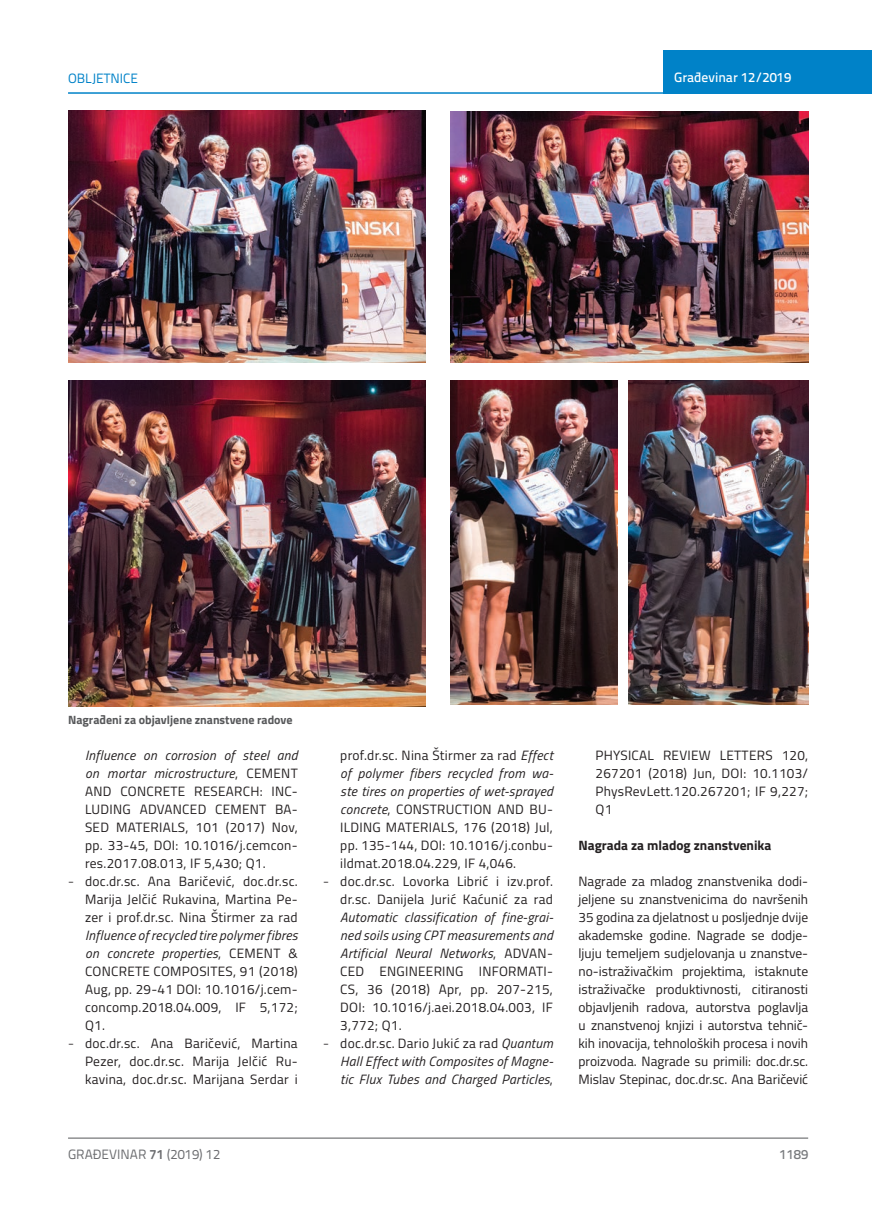
<style>
.page{position:relative;width:872px;height:1212px;background:#fff}
.page>*{position:absolute;margin:0;border:0;box-sizing:border-box;transform-origin:0 0}
.t1{font:13.5px/18px "Titillium";letter-spacing:.02em;color:#231f20;text-align:justify}
.t2{font:italic 13.5px/18px "Titillium";letter-spacing:.02em;color:#231f20;text-align:justify}
.t3{font:700 13.5px "Titillium";color:#231f20}
.t4{font:13.5px "Titillium Text 22 L";color:#6c6d70}
.t5{font:500 13.5px "Titillium Text 22 L";color:#fff}
.t6{font:13.5px "Titillium Text 22 L";color:#0082c8}
.t7{font:500 13.5px "Titillium Text 22 L";color:#787a7d}
.t8{font:700 12px "Titillium";color:#57585a}
.s1{font-style:italic}
.s2{font-family:"Titillium Text 22 L";font-weight:300}
.s3{font-family:"Titillium Text 22 L";font-weight:300;font-style:normal}
.s4{font-style:normal}
.s5{font-weight:700}
</style>
<div class="page">
<div style="left:663px;top:50px;width:209px;height:44px;background:#0082c8"></div>
<hr style="left:68px;top:92px;width:804px;height:2px;background:#0082c8">
<hr style="left:68px;top:1138px;width:740px;height:1px;background:#57585a">
<img style="left:451px;top:112px;width:357px;height:250px">
<img style="left:68px;top:110px;width:357px;height:252px">
<img style="left:68px;top:380px;width:357px;height:326px">
<img style="left:451px;top:380px;width:166px;height:325px">
<img style="left:628px;top:380px;width:180px;height:325px">
<p class="t6" style="left:68px;top:68px;width:72px">OBLJETNICE</p>
<p class="t5" style="left:674px;top:67px;width:118px">Građevinar 12/2019</p>
<p class="t8" style="left:68px;top:711px;width:226px">Nagrađeni za objavljene znanstvene radove</p>
<p class="t1" style="left:85px;top:746px;width:214px"><span class="s1">Influence on corrosion of steel and on mortar microstructure</span>, CEMENT AND CONCRETE RESEARCH: INC-LUDING ADVANCED CEMENT BA-SED MATERIALS, 101 (2017) Nov, pp. 33-45, DOI: 10.1016/j.cemcon&shy;res.2017.08.013, IF 5,430; Q1.</p>
<p class="t1" style="left:85px;top:872px;width:214px;text-indent:-17px"><span class="s2">-</span> doc.dr.sc. Ana Baričević, doc.dr.sc.<br>Marija Jelčić Rukavina, Martina Pe&shy;zer i prof.dr.sc. Nina Štirmer za rad</p>
<p class="t1" style="left:85px;top:926px;width:214px"><span class="s1">Influence of recycled tire polymer fibres on concrete properties</span>, CEMENT &amp; CONCRETE COMPOSITES, 91 (2018)<br>Aug, pp. 29-41 DOI: 10.1016/j.cem&shy;concomp.2018.04.009, IF 5,172; Q1.</p>
<p class="t1" style="left:85px;top:1034px;width:214px;text-indent:-17px"><span class="s2">-</span> doc.dr.sc. Ana Baričević, Martina Pezer, doc.dr.sc. Marija Jelčić Ru&shy;kavina, doc.dr.sc. Marijana Serdar i</p>
<p class="t1" style="left:340px;top:745px;width:214px">prof.dr.sc. Nina Štirmer za rad <span class="s1">Effect of polymer fibers recycled from wa&shy;ste tires on properties of wet-sprayed concrete</span>, CONSTRUCTION AND BU-ILDING MATERIALS, 176 (2018) Jul, pp. 135-144, DOI: 10.1016/j.conbu&shy;ildmat.2018.04.229, IF 4,046.</p>
<p class="t1" style="left:323px;top:872px;width:231px;text-align:right"><span class="s2">-</span> doc.dr.sc. Lovorka Librić i izv.prof. dr.sc. Danijela Jurić Kaćunić za rad</p>
<p class="t1" style="left:340px;top:908px;width:214px"><span class="s1">Automatic classification of fine-grai&shy;ned soils using CPT measurements and Artificial Neural Networks</span>, ADVAN-CED ENGINEERING INFORMATI-CS, 36 (2018) Apr, pp. 207-215, DOI: 10.1016/j.aei.2018.04.003, IF 3,772; Q1.</p>
<p class="t2" style="left:340px;top:1034px;width:214px;text-indent:-17px"><span class="s3">-</span> <span class="s4">doc.dr.sc. Dario Jukić za rad</span> Quantum Hall Effect with Composites of Magne&shy;tic Flux Tubes and Charged Particles<span class="s4">,</span></p>
<p class="t1" style="left:595px;top:746px;width:214px">PHYSICAL REVIEW LETTERS 120, 267201 (2018) Jun, DOI: 10.1103/ PhysRevLett.120.267201; IF 9,227; Q1</p>
<p class="t3" style="left:578px;top:835px;width:194px">Nagrada za mladog znanstvenika</p>
<p class="t1" style="left:578px;top:872px;width:231px">Nagrade za mladog znanstvenika dodi&shy;jeljene su znanstvenicima do navršenih 35 godina za djelatnost u posljednje dvije akademske godine. Nagrade se dodje&shy;ljuju temeljem sudjelovanja u znanstve&shy;no-istraživačkim projektima, istaknute istraživačke produktivnosti, citiranosti objavljenih radova, autorstva poglavlja u znanstvenoj knjizi i autorstva tehnič&shy;kih inovacija, tehnoloških procesa i novih proizvoda. Nagrade su primili: doc.dr.sc.<br>Mislav Stepinac, doc.dr.sc. Ana Baričević</p>
<p class="t4" style="left:68px;top:1144px;width:154px">GRAĐEVINAR <span class="s5">71</span> (2019) 12</p>
<p class="t7" style="left:779px;top:1144px;width:30px">1189</p>
</div>
